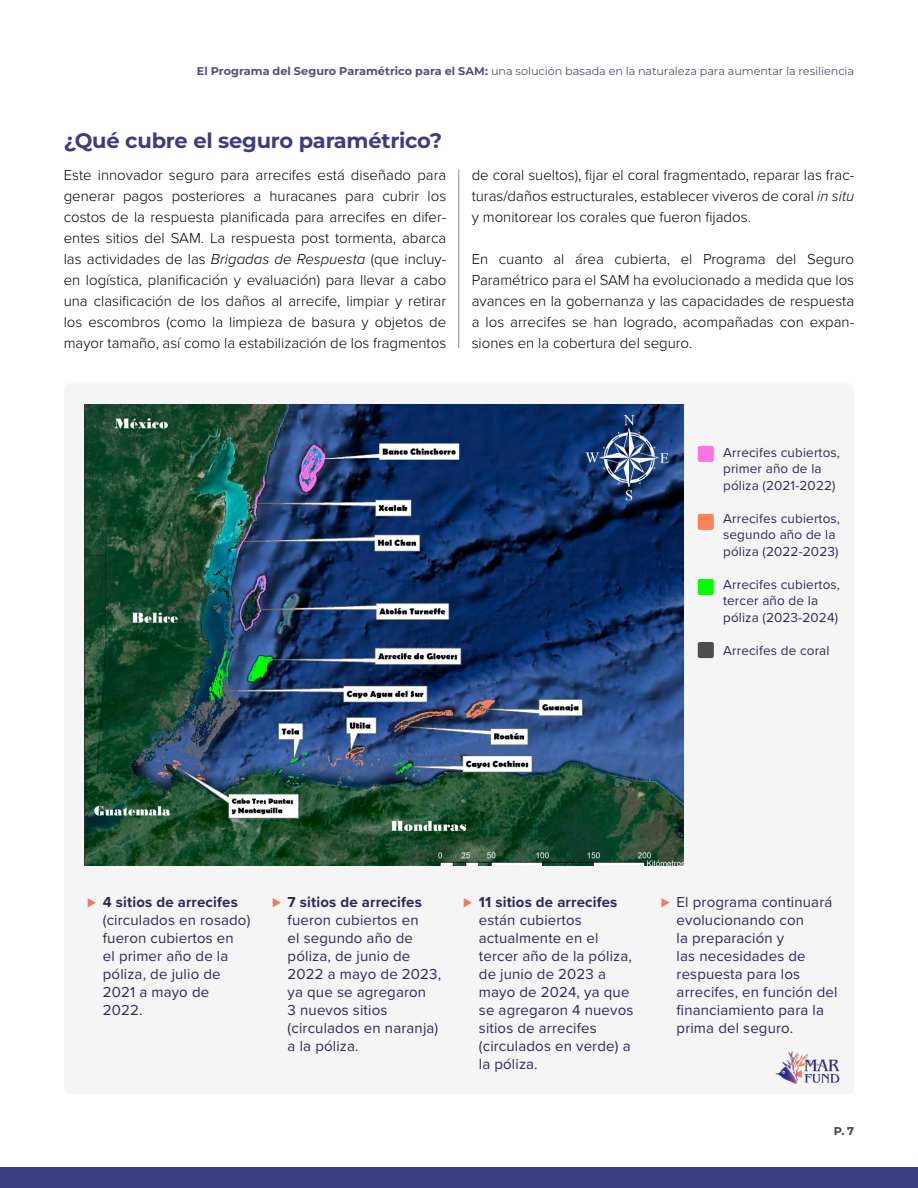
<style>
.page{position:relative;width:918px;height:1188px;background:#fff}
.page>*{position:absolute;margin:0;border:0;box-sizing:border-box;transform-origin:0 0}
.t1{font:700 21px "Montserrat";letter-spacing:-.01em;color:#3d3c7e}
.t2{font:300 15px/21px "Proxima Nova";color:#000;text-align:justify}
.t3{font:15px/18px "Proxima Nova";letter-spacing:.01em;color:#2b2a5e}
.t4{font:13.5px/16.5px "Proxima Nova";letter-spacing:.01em;color:#2b2a5e}
.t5{font:11.25px "Montserrat";letter-spacing:-.005em;color:#554e79}
.t6{font:700 11.25px "Montserrat";color:#434141}
.s1{font-weight:700}
.s2{font-style:italic}
.s3{color:#f37762}
</style>
<div class="page">
<div style="left:0;top:1167px;width:918px;height:21px;background:#3d3c7e"></div>
<div style="left:64px;top:383px;width:790px;height:711px;background:#f5f5f5;border-radius:5px"></div>
<img style="left:85px;top:404px;width:599px;height:462px">
<div style="left:698px;top:446px;width:16px;height:16px;background:#ff74e3;border-radius:2px"></div>
<div style="left:698px;top:514px;width:16px;height:16px;background:#ff8357;border-radius:2px"></div>
<div style="left:698px;top:579px;width:16px;height:16px;background:#0f0;border-radius:2px"></div>
<div style="left:698px;top:642px;width:16px;height:16px;background:#4d4d4d;border-radius:2px"></div>
<hr style="left:459px;top:170px;width:1px;height:178px;background:#8b898e">
<img style="left:775px;top:1051px;width:65px;height:33px">
<p class="t5" style="left:197px;top:63px;width:659px"><span class="s1">El Programa del Seguro Paramétrico para el SAM:</span> una solución basada en la naturaleza para aumentar la resiliencia</p>
<h1 class="t1" style="left:64px;top:126px;width:380px">¿Qué cubre el seguro paramétrico?</h1>
<p class="t2" style="left:64px;top:164px;width:384px">Este innovador seguro para arrecifes está diseñado para generar pagos posteriores a huracanes para cubrir los costos de la respuesta planificada para arrecifes en difer&shy;entes sitios del SAM. La respuesta post tormenta, abarca las actividades de las <span class="s2">Brigadas de Respuesta</span> (que incluy&shy;en logística, planificación y evaluación) para llevar a cabo una clasificación de los daños al arrecife, limpiar y retirar los escombros (como la limpieza de basura y objetos de mayor tamaño, así como la estabilización de los fragmentos</p>
<p class="t2" style="left:472px;top:164px;width:384px">de coral sueltos), fijar el coral fragmentado, reparar las frac&shy;turas/daños estructurales, establecer viveros de coral <span class="s2">in situ </span>y monitorear los corales que fueron fijados.</p>
<p class="t2" style="left:472px;top:248px;width:384px">En cuanto al área cubierta, el Programa del Seguro Paramétrico para el SAM ha evolucionado a medida que los avances en la gobernanza y las capacidades de respuesta a los arrecifes se han logrado, acompañadas con expan&shy;siones en la cobertura del seguro.</p>
<p class="t4" style="left:723px;top:443px;width:118px">Arrecifes cubiertos, primer año de la póliza (2021-2022)</p>
<p class="t4" style="left:723px;top:509px;width:118px">Arrecifes cubiertos, segundo año de la póliza (2022-2023)</p>
<p class="t4" style="left:723px;top:575px;width:118px">Arrecifes cubiertos, tercer año de la póliza (2023-2024)</p>
<p class="t4" style="left:723px;top:641px;width:108px">Arrecifes de coral</p>
<p class="t3" style="left:103px;top:893px;width:149px;text-indent:-16px"><span class="s3">⊲</span> <span class="s1">4 sitios de arrecifes </span>(circulados en rosado) fueron cubiertos en<br>el primer año de la póliza, de julio de<br>2021 a mayo de<br>2022.</p>
<p class="t3" style="left:288px;top:893px;width:155px;text-indent:-16px"><span class="s3">⊲</span> <span class="s1">7 sitios de arrecifes </span>fueron cubiertos en<br>el segundo año de póliza, de junio de<br>2022 a mayo de 2023, ya que se agregaron<br>3 nuevos sitios (circulados en naranja) a la póliza.</p>
<p class="t3" style="left:479px;top:893px;width:156px;text-indent:-16px"><span class="s3">⊲</span> <span class="s1">11 sitios de arrecifes </span>están cubiertos actualmente en el tercer año de la póliza, de junio de 2023 a mayo de 2024, ya que se agregaron 4 nuevos sitios de arrecifes (circulados en verde) a la póliza.</p>
<p class="t3" style="left:677px;top:893px;width:162px;text-indent:-16px"><span class="s3">⊲</span> El programa continuará evolucionando con<br>la preparación y<br>las necesidades de respuesta para los arrecifes, en función del financiamiento para la prima del seguro.</p>
<p class="t6" style="left:834px;top:1124px;width:22px">P. 7</p>
</div>
